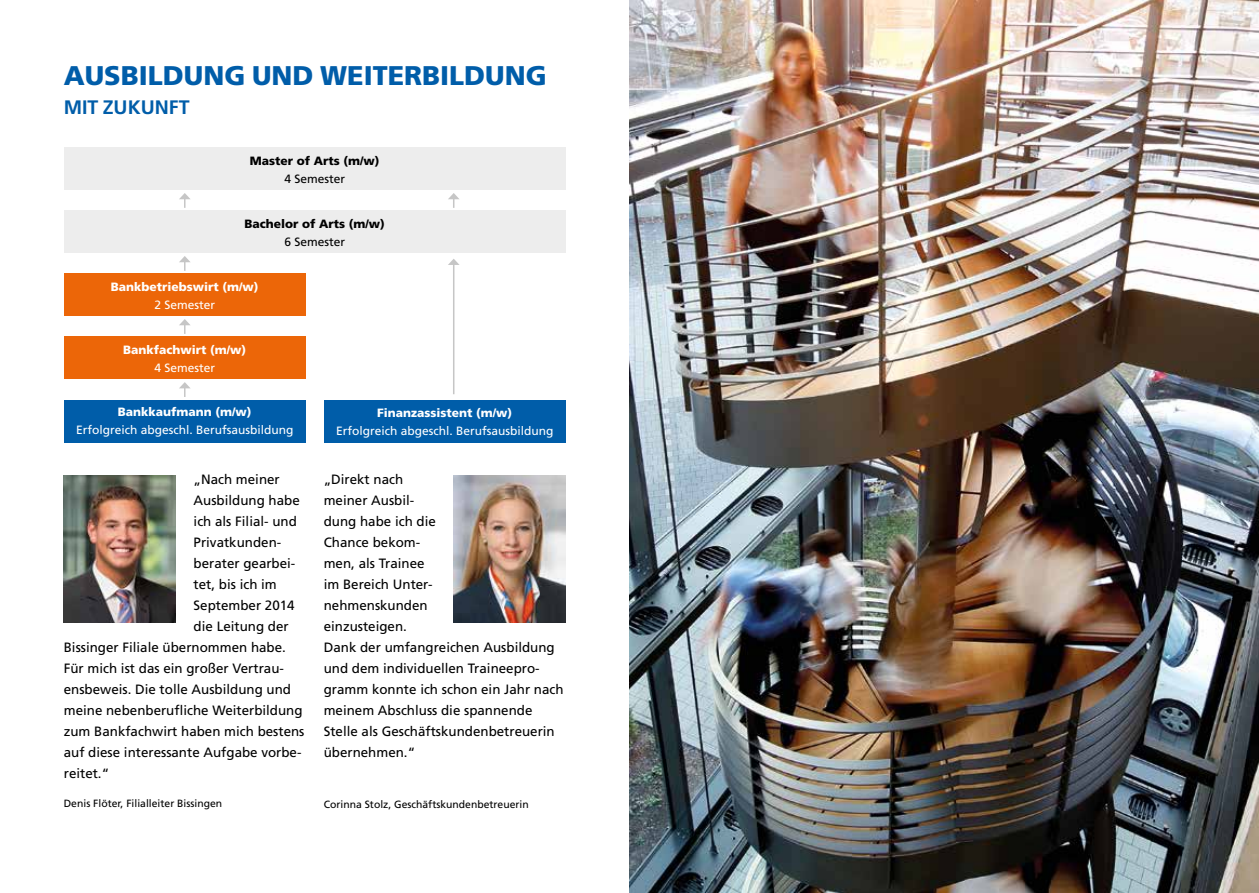
<style>
.page{position:relative;width:1259px;height:893px;background:#fff}
.page>*{position:absolute;margin:0;border:0;box-sizing:border-box;transform-origin:0 0}
.t1{font:900 27px "Frutiger";color:#005da9}
.t2{font:700 19.5px "Frutiger";color:#005da9}
.t3{font:13.5px/21px "Frutiger";color:#000}
.t4{font:12px "Frutiger";color:#fff}
.t5{font:900 12px "Frutiger";color:#fff}
.t6{font:900 12px "Frutiger";color:#000}
.t7{font:12px "Frutiger";color:#000}
.t8{font:10.5px "Frutiger";color:#000}
</style>
<div class="page">
<hr style="left:453px;top:264px;width:1px;height:130px;background:#c6c6c6">
<svg style="left:448px;top:259px;width:11px;height:6px"></svg>
<svg style="left:179px;top:193px;width:11px;height:15px"></svg>
<svg style="left:179px;top:256px;width:11px;height:15px"></svg>
<svg style="left:179px;top:319px;width:11px;height:15px"></svg>
<svg style="left:179px;top:382px;width:12px;height:15px"></svg>
<svg style="left:448px;top:193px;width:11px;height:15px"></svg>
<img style="left:64px;top:476px;width:112px;height:147px">
<img style="left:454px;top:476px;width:112px;height:147px">
<div style="left:64px;top:274px;width:242px;height:42px;background:#ec6608"></div>
<div style="left:64px;top:337px;width:242px;height:42px;background:#ec6608"></div>
<div style="left:64px;top:400px;width:242px;height:42px;background:#005da9"></div>
<div style="left:324px;top:400px;width:242px;height:42px;background:#005da9"></div>
<div style="left:64px;top:211px;width:502px;height:42px;background:#ededed"></div>
<div style="left:64px;top:148px;width:502px;height:42px;background:#ededed"></div>
<img style="left:629px;top:0;width:630px;height:893px">
<h1 class="t1" style="left:64px;top:59px;width:484px">AUSBILDUNG UND WEITERBILDUNG</h1>
<h2 class="t2" style="left:64px;top:96px;width:127px">MIT ZUKUNFT</h2>
<p class="t6" style="left:250px;top:153px;width:131px">Master of Arts (m/w)</p>
<p class="t7" style="left:284px;top:171px;width:62px">4 Semester</p>
<p class="t6" style="left:244px;top:216px;width:142px">Bachelor of Arts (m/w)</p>
<p class="t7" style="left:284px;top:234px;width:62px">6 Semester</p>
<p class="t5" style="left:111px;top:279px;width:149px">Bankbetriebswirt (m/w)</p>
<p class="t4" style="left:154px;top:297px;width:62px">2 Semester</p>
<p class="t5" style="left:123px;top:342px;width:124px">Bankfachwirt (m/w)</p>
<p class="t4" style="left:154px;top:360px;width:62px">4 Semester</p>
<p class="t5" style="left:118px;top:405px;width:135px">Bankkaufmann (m/w)</p>
<p class="t4" style="left:76px;top:423px;width:219px">Erfolgreich abgeschl. Berufsausbildung</p>
<p class="t3" style="left:194px;top:469px;width:88px">„Nach meiner</p>
<p class="t3" style="left:194px;top:490px;width:108px">Ausbildung habe</p>
<p class="t3" style="left:194px;top:511px;width:105px">ich als Filial- und</p>
<p class="t3" style="left:194px;top:532px;width:89px">Privatkunden-</p>
<p class="t3" style="left:194px;top:553px;width:103px">berater gearbei-</p>
<p class="t3" style="left:194px;top:574px;width:85px">tet, bis ich im</p>
<p class="t3" style="left:194px;top:595px;width:103px">September 2014</p>
<p class="t3" style="left:194px;top:616px;width:97px">die Leitung der</p>
<p class="t3" style="left:64px;top:637px;width:224px">Bissinger Filiale übernommen habe.</p>
<p class="t3" style="left:64px;top:658px;width:222px">Für mich ist das ein großer Vertrau-</p>
<p class="t3" style="left:64px;top:679px;width:229px">ensbeweis. Die tolle Ausbildung und</p>
<p class="t3" style="left:64px;top:700px;width:240px">meine nebenberufliche Weiterbildung</p>
<p class="t3" style="left:64px;top:721px;width:242px">zum Bankfachwirt haben mich bestens</p>
<p class="t3" style="left:64px;top:742px;width:239px">auf diese interessante Aufgabe vorbe-</p>
<p class="t3" style="left:64px;top:763px;width:47px">reitet.“</p>
<p class="t5" style="left:377px;top:405px;width:137px">Finanzassistent (m/w)</p>
<p class="t4" style="left:336px;top:423px;width:219px">Erfolgreich abgeschl. Berufsausbildung</p>
<p class="t3" style="left:324px;top:469px;width:241px">„Direkt nach<br>meiner Ausbil-<br>dung habe ich die<br>Chance bekom-<br>men, als Trainee<br>im Bereich Unter-<br>nehmenskunden<br>einzusteigen.<br>Dank der umfangreichen Ausbildung und dem individuellen Traineepro&shy;gramm konnte ich schon ein Jahr nach meinem Abschluss die spannende<br>Stelle als Geschäftskundenbetreuerin übernehmen.“</p>
<p class="t8" style="left:64px;top:797px;width:160px">Denis Flöter, Filialleiter Bissingen</p>
<p class="t8" style="left:324px;top:798px;width:207px">Corinna Stolz, Geschäftskundenbetreuerin</p>
</div>
